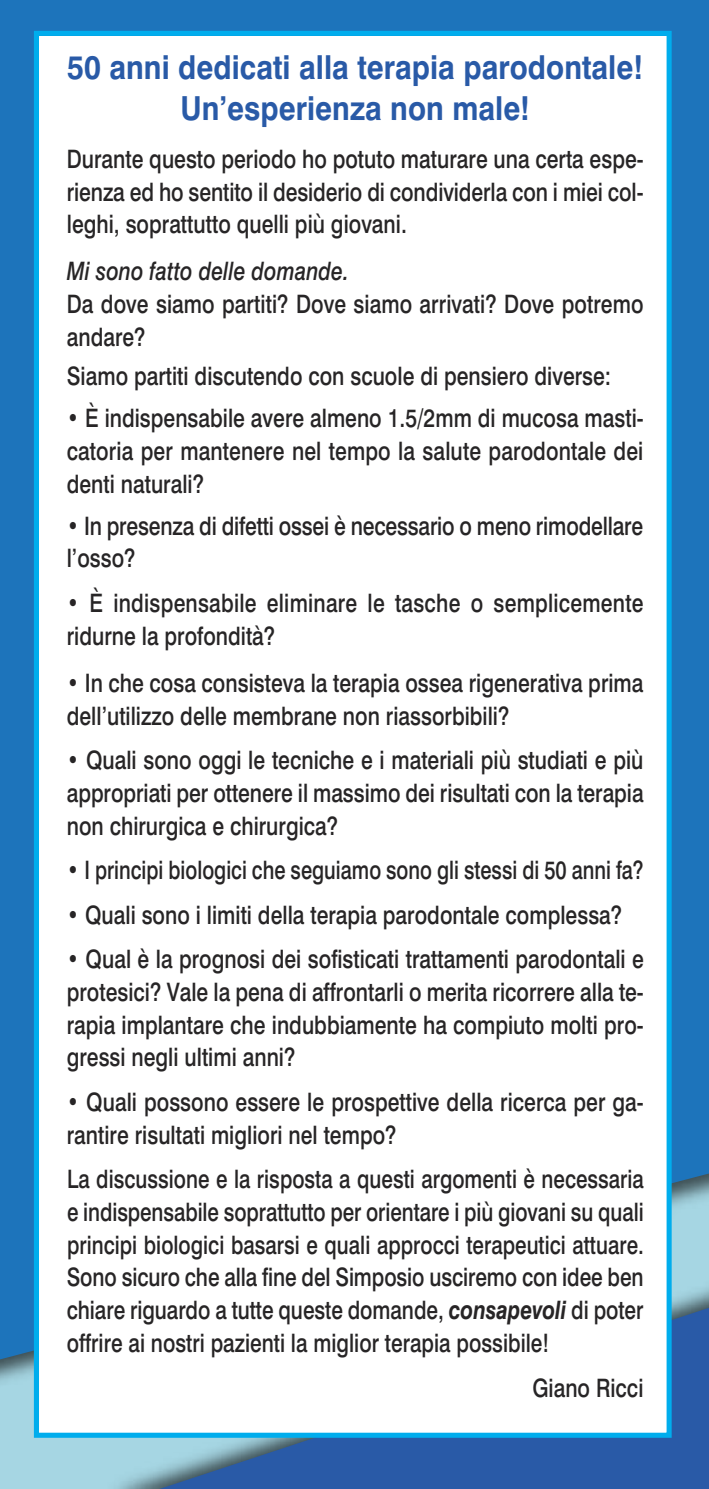
<style>
.page{position:relative;width:709px;height:1489px;background:#fff}
.page>*{position:absolute;margin:0;border:0;box-sizing:border-box;transform-origin:0 0}
.t1{font:700 33px/41px "Swiss 721 BT";color:#295aa7;text-align:center;scale:.9 1}
.t2{font:500 25.5px/32.8px "Swiss 721 BT";color:#272526;scale:.83 1}
.t3{font:500 25.5px/32.8px "Swiss 721 BT";color:#272526;text-align:justify;scale:.81 1}
.s1{font-style:italic}
.s2{font-weight:700;font-style:italic}
</style>
<div class="page">
<div style="left:0;top:0;width:709px;height:1367px;background:#1d74bb"></div>
<svg style="left:108px;top:830px;width:601px;height:658px;background:#3c76b3"></svg>
<div style="left:39px;top:36px;width:627px;height:1396px;background:#fff"></div>
<div style="left:34px;top:31px;width:637px;height:1406px;border:5px solid #00aded"></div>
<p class="t1" style="left:67px;top:50px;width:641px">50 anni dedicati alla terapia parodontale!<br>Un’esperienza non male!</p>
<p class="t2" style="left:67px;top:145px;width:696px;text-align:justify">Durante questo periodo ho potuto maturare una certa espe&shy;rienza ed ho sentito il desiderio di condividerla con i miei col&shy;leghi, soprattutto quelli più giovani.</p>
<p class="t2" style="left:67px;top:257px;width:696px"><span class="s1">Mi sono fatto delle domande.<br></span>Da dove siamo partiti? Dove siamo arrivati? Dove potremo andare?</p>
<p class="t2" style="left:67px;top:362px;width:657px">Siamo partiti discutendo con scuole di pensiero diverse:</p>
<p class="t2" style="left:67px;top:404px;width:696px;text-align:justify">• È indispensabile avere almeno 1.5/2mm di mucosa masti&shy;catoria per mantenere nel tempo la salute parodontale dei denti naturali?</p>
<p class="t2" style="left:67px;top:512px;width:696px">• In presenza di difetti ossei è necessario o meno rimodellare l’osso?</p>
<p class="t2" style="left:67px;top:589px;width:696px">• È indispensabile eliminare le tasche o semplicemente ridurne la profondità?</p>
<p class="t2" style="left:67px;top:669px;width:696px">• In che cosa consisteva la terapia ossea rigenerativa prima dell’utilizzo delle membrane non riassorbibili?</p>
<p class="t2" style="left:67px;top:746px;width:696px;text-align:justify">• Quali sono oggi le tecniche e i materiali più studiati e più appropriati per ottenere il massimo dei risultati con la terapia non chirurgica e chirurgica?</p>
<p class="t2" style="left:67px;top:856px;width:696px">• I principi biologici che seguiamo sono gli stessi di 50 anni fa?</p>
<p class="t2" style="left:67px;top:900px;width:670px">• Quali sono i limiti della terapia parodontale complessa?</p>
<p class="t2" style="left:67px;top:945px;width:696px;text-align:justify">• Qual è la prognosi dei sofisticati trattamenti parodontali e protesici? Vale la pena di affrontarli o merita ricorrere alla te&shy;rapia implantare che indubbiamente ha compiuto molti pro&shy;gressi negli ultimi anni?</p>
<p class="t2" style="left:67px;top:1087px;width:696px">• Quali possono essere le prospettive della ricerca per ga&shy;rantire risultati migliori nel tempo?</p>
<p class="t3" style="left:67px;top:1165px;width:714px">La discussione e la risposta a questi argomenti è necessaria e indispensabile soprattutto per orientare i più giovani su quali principi biologici basarsi e quali approcci terapeutici attuare.<br>Sono sicuro che alla fine del Simposio usciremo con idee ben chiare riguardo a tutte queste domande, <span class="s2">consapevoli</span> di poter offrire ai nostri pazienti la miglior terapia possibile!</p>
<p class="t2" style="left:532px;top:1374px;width:135px">Giano Ricci</p>
</div>
